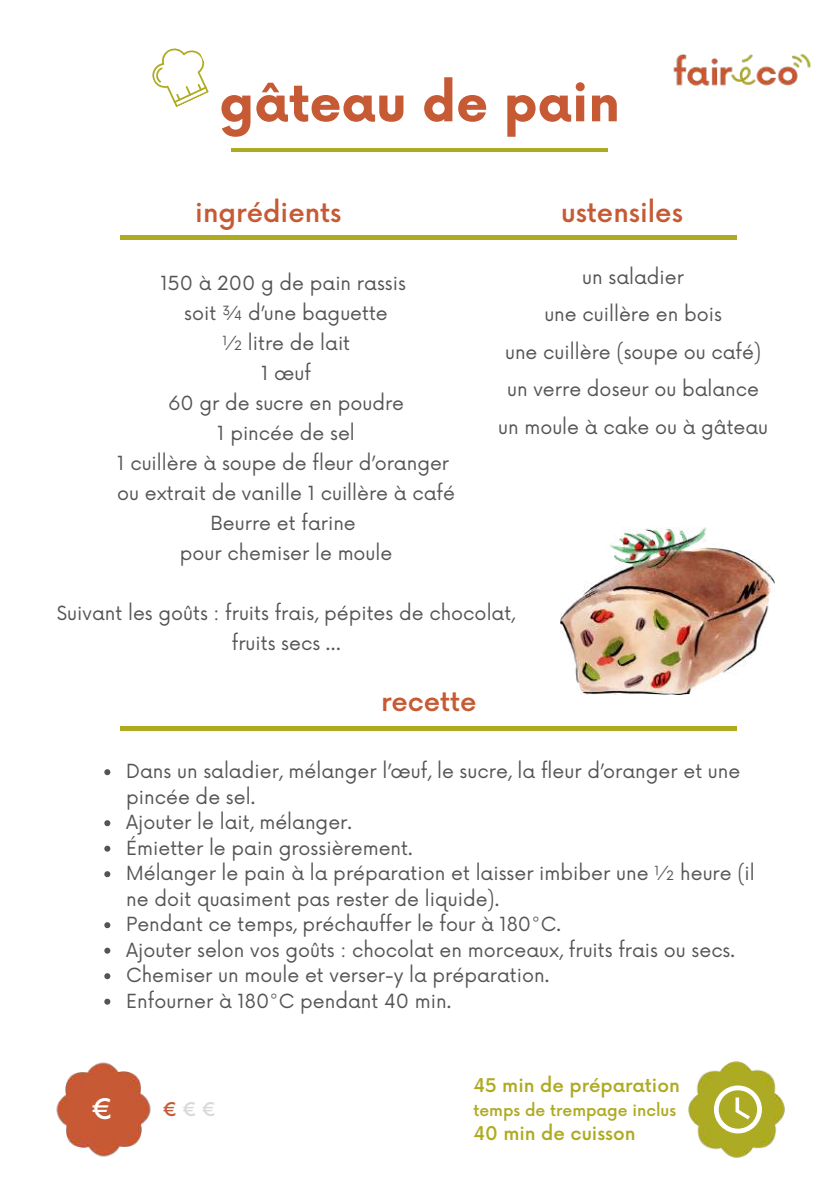
<style>
.page{position:relative;width:839px;height:1191px;background:#fff}
.page>*{position:absolute;margin:0;border:0;box-sizing:border-box;transform-origin:0 0}
.t1{font:700 51.4px "Now";color:#c65a34}
.t2{font:500 27.6px "Now";color:#fff}
.t3{font:500 26.4px "Now";color:#c65a34}
.t4{font:19px/30px "Now";color:#545454;text-align:center}
.t5{font:500 18.4px "Now";color:#aeaa22}
.t6{font:500 18.4px "Now";color:#d9d9d9}
.t7{font:500 15.8px "Now";color:#aeaa22}
.s1{color:#c65a34}
</style>
<div class="page">
<hr style="left:231px;top:148px;width:377px;height:4px;background:#aeaa22">
<img style="left:56px;top:1062px;width:95px;height:95px">
<img style="left:688px;top:1061px;width:97px;height:97px">
<div style="left:120px;top:235px;width:616px;height:5px;background:#aeaa22"></div>
<div style="left:121px;top:726px;width:616px;height:5px;background:#aeaa22"></div>
<svg style="left:714px;top:1086px;width:47px;height:47px"></svg>
<img style="left:561px;top:528px;width:213px;height:166px">
<svg style="left:104px;top:769px;width:6px;height:6px"></svg>
<svg style="left:104px;top:820px;width:6px;height:6px"></svg>
<svg style="left:104px;top:846px;width:6px;height:6px"></svg>
<svg style="left:104px;top:871px;width:6px;height:6px"></svg>
<svg style="left:104px;top:922px;width:6px;height:6px"></svg>
<svg style="left:104px;top:948px;width:6px;height:6px"></svg>
<svg style="left:104px;top:973px;width:6px;height:6px"></svg>
<svg style="left:104px;top:999px;width:6px;height:6px"></svg>
<svg style="left:152px;top:48px;width:57px;height:59px"></svg>
<img style="left:673px;top:53px;width:138px;height:33px">
<h1 class="t1" style="left:219px;top:75px;width:402px">gâteau de pain</h1>
<h3 class="t3" style="left:195px;top:198px;width:148px">ingrédients</h3>
<h3 class="t3" style="left:561px;top:198px;width:123px">ustensiles</h3>
<p class="t4" style="left:498px;top:259px;width:271px;line-height:37.6px">un saladier<br>une cuillère en bois<br>une cuillère (soupe ou café) un verre doseur ou balance un moule à cake ou à gâteau</p>
<p class="t4" style="left:117px;top:269px;width:339px">150 à 200 g de pain rassis<br>soit ¾ d’une baguette<br>½ litre de lait<br>1 œuf<br>60 gr de sucre en poudre<br>1 pincée de sel<br>1 cuillère à soupe de fleur d’oranger ou extrait de vanille 1 cuillère à café<br>Beurre et farine<br>pour chemiser le moule</p>
<p class="t4" style="left:57px;top:599px;width:460px">Suivant les goûts : fruits frais, pépites de chocolat, fruits secs …</p>
<h3 class="t3" style="left:381px;top:687px;width:97px">recette</h3>
<p class="t4" style="left:126px;top:760px;width:630px;line-height:25.6px;text-align:left">Dans un saladier, mélanger l’œuf, le sucre, la fleur d’oranger et une pincée de sel.<br>Ajouter le lait, mélanger.<br>Émietter le pain grossièrement.<br>Mélanger le pain à la préparation et laisser imbiber une ½ heure (il ne doit quasiment pas rester de liquide).<br>Pendant ce temps, préchauffer le four à 180°C.<br>Ajouter selon vos goûts : chocolat en morceaux, fruits frais ou secs.<br>Chemiser un moule et verser-y la préparation.<br>Enfourner à 180°C pendant 40 min.</p>
<h2 class="t2" style="left:93px;top:1094px;width:22px">€</h2>
<p class="t6" style="left:163px;top:1100px;width:55px"><span class="s1">€</span>€€</p>
<p class="t5" style="left:473px;top:1075px;width:208px">45 min de préparation</p>
<p class="t7" style="left:473px;top:1101px;width:204px">temps de trempage inclus</p>
<p class="t5" style="left:473px;top:1124px;width:164px">40 min de cuisson</p>
</div>
